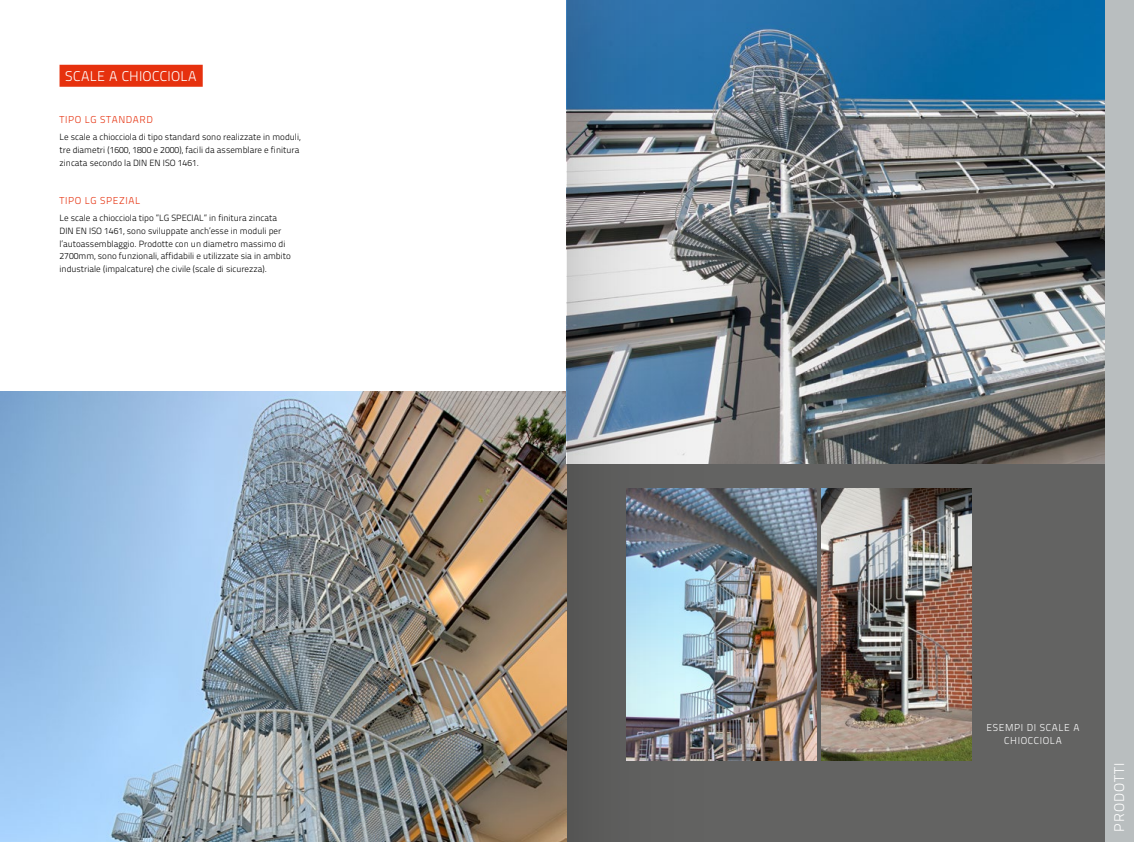
<style>
.page{position:relative;width:1134px;height:842px;background:#fff}
.page>*{position:absolute;margin:0;border:0;box-sizing:border-box;transform-origin:0 0}
.t1{font:300 14px "Titillium Text 22 L";letter-spacing:.025em;color:#fff}
.t2{font:300 14px "Titillium Text 22 L";letter-spacing:.075em;color:#fff}
.t3{font:300 10px "Titillium Text 22 L";letter-spacing:.06em;color:#e6310e}
.t4{font:300 10px/12.8px "Titillium Text 22 L";letter-spacing:.06em;color:#fff;text-align:center}
.t5{font:300 9px/12.8px "Titillium Text 22 L";color:#000}
</style>
<div class="page">
<div style="left:567px;top:0;width:567px;height:842px;background:#636362"></div>
<div style="left:60px;top:65px;width:143px;height:22px;background:#e6310e"></div>
<img style="left:0;top:391px;width:567px;height:451px">
<img style="left:799px;top:0;width:307px;height:463px">
<img style="left:799px;top:489px;width:17px;height:272px">
<img style="left:822px;top:489px;width:149px;height:271px">
<img style="left:567px;top:0;width:232px;height:842px">
<div style="left:1106px;top:0;width:28px;height:842px;background:#b9bebf"></div>
<h1 class="t1" style="left:65px;top:66px;width:133px">SCALE A CHIOCCIOLA</h1>
<p class="t3" style="left:60px;top:112px;width:95px">TIPO LG STANDARD</p>
<p class="t5" style="left:60px;top:130px;width:243px">Le scale a chiocciola di tipo standard sono realizzate in moduli, tre diametri (1600, 1800 e 2000), facili da assemblare e finitura zincata secondo la DIN EN ISO 1461.</p>
<p class="t3" style="left:60px;top:193px;width:82px">TIPO LG SPEZIAL</p>
<p class="t5" style="left:60px;top:211px;width:233px">Le scale a chiocciola tipo ”LG SPECIAL” in finitura zincata DIN EN ISO 1461, sono sviluppate anch’esse in moduli per l’autoassemblaggio. Prodotte con un diametro massimo di 2700mm, sono funzionali, affidabili e utilizzate sia in ambito industriale (impalcature) che civile (scale di sicurezza).</p>
<p class="t4" style="left:987px;top:721px;width:94px">ESEMPI DI SCALE A<br>CHIOCCIOLA</p>
<h1 class="t2" style="left:1109px;top:832px;width:71px;rotate:-90deg">PRODOTTI</h1>
</div>
